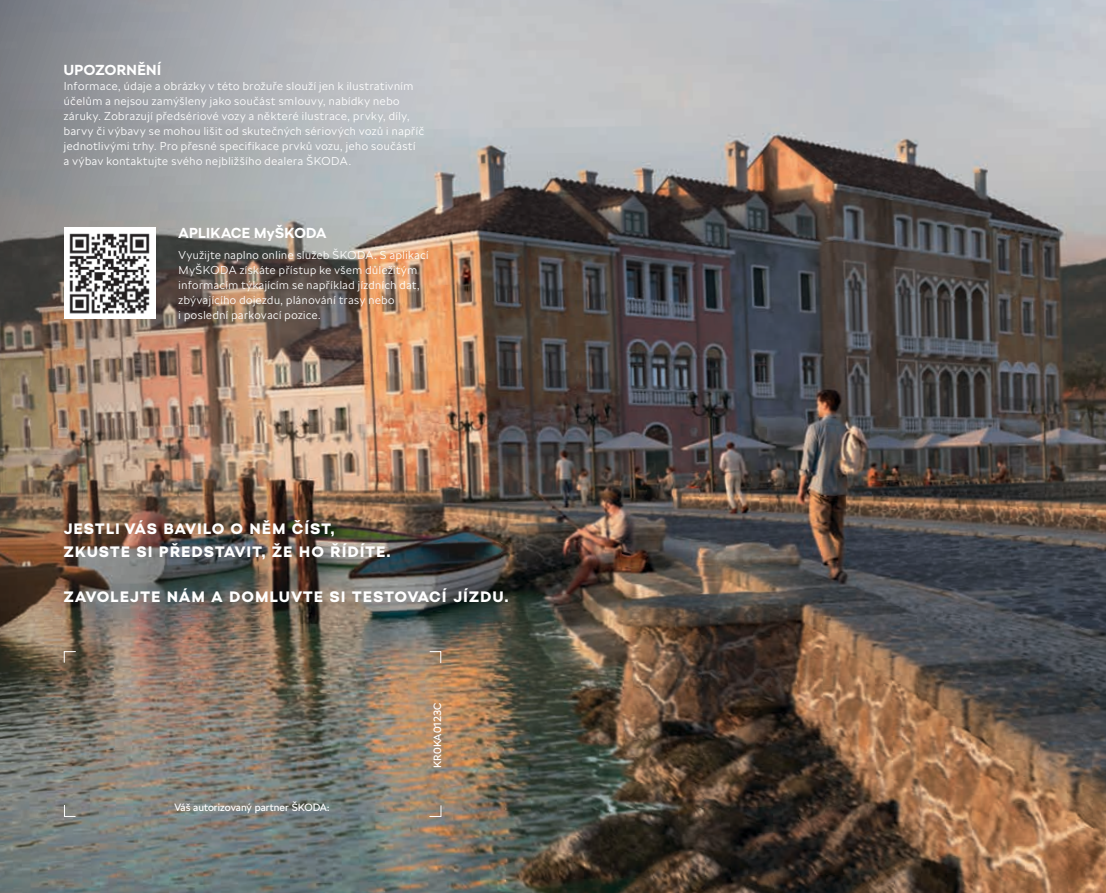
<style>
.page{position:relative;width:1106px;height:893px;background:#fff}
.page>*{position:absolute;margin:0;border:0;box-sizing:border-box;transform-origin:0 0}
.t1{font:900 15px/22.5px "SKODA Next";letter-spacing:.1em;color:#fff}
.t2{font:700 14.4px "SKODA Next";letter-spacing:.025em;color:#fff}
.t3{font:300 11.4px/15px "SKODA Next";letter-spacing:.05em;color:#fff}
.t4{font:10.5px "SKODA Next";color:#fff}
</style>
<div class="page">
<img style="left:0;top:0;width:1106px;height:893px">
<div style="left:64px;top:227px;width:91px;height:92px;background:#fff"></div>
<img style="left:69px;top:233px;width:81px;height:81px">
<svg style="left:63px;top:651px;width:14px;height:12px"></svg>
<svg style="left:428px;top:804px;width:14px;height:13px"></svg>
<svg style="left:64px;top:804px;width:12px;height:13px"></svg>
<svg style="left:429px;top:651px;width:12px;height:13px"></svg>
<p class="t2" style="left:64px;top:61px;width:99px">UPOZORNĚNÍ</p>
<p class="t3" style="left:64px;top:78px;width:362px">Informace, údaje a obrázky v této brožuře slouží jen k ilustrativním účelům a nejsou zamýšleny jako součást smlouvy, nabídky nebo záruky. Zobrazují předsériové vozy a některé ilustrace, prvky, díly, barvy či výbavy se mohou lišit od skutečných sériových vozů i napříč jednotlivými trhy. Pro přesné specifikace prvků vozu, jeho součástí<br>a výbav kontaktujte svého nejbližšího dealera ŠKODA.</p>
<p class="t2" style="left:179px;top:225px;width:149px">APLIKACE MyŠKODA</p>
<p class="t3" style="left:179px;top:248px;width:251px">Využijte naplno online služeb ŠKODA. S aplikací MyŠKODA získáte přístup ke všem důležitým informacím týkajícím se například jízdních dat, zbývajícího dojezdu, plánování trasy nebo<br>i poslední parkovací pozice.</p>
<h1 class="t1" style="left:64px;top:518px;width:328px">JESTLI VÁS BAVILO O NĚM ČÍST,<br>ZKUSTE SI PŘEDSTAVIT, ŽE HO ŘÍDÍTE.</h1>
<h1 class="t1" style="left:64px;top:585px;width:446px">ZAVOLEJTE NÁM A DOMLUVTE SI TESTOVACÍ JÍZDU.</h1>
<p class="t4" style="left:174px;top:801px;width:156px">Váš autorizovaný partner ŠKODA:</p>
<p class="t4" style="left:431px;top:768px;width:66px;rotate:-90deg">KR0KA0123C</p>
</div>
